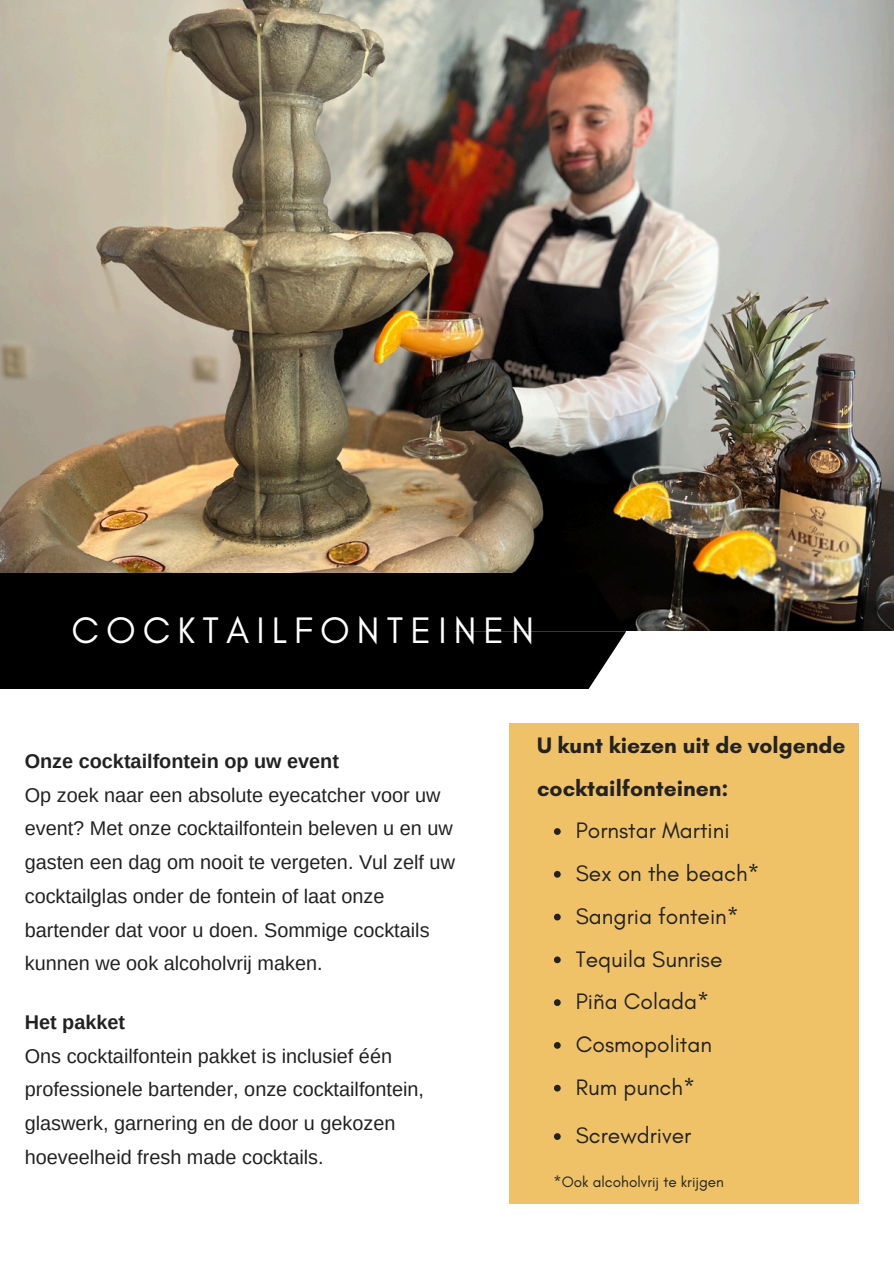
<style>
.page{position:relative;width:894px;height:1264px;background:#fff}
.page>*{position:absolute;margin:0;border:0;box-sizing:border-box;transform-origin:0 0}
.t1{font:37.5px "Glacial Indifference";letter-spacing:.19em;color:#fff}
.t2{font:22.8px "Glacial Indifference";color:#222}
.t3{font:700 22.8px/42.8px "Glacial Indifference";color:#222}
.t4{font:19.8px/33.8px "Arimo";color:#222}
.t5{font:15.3px "Glacial Indifference";color:#222}
.s1{font-weight:700}
</style>
<div class="page">
<img style="left:0;top:0;width:893px;height:630px">
<div style="left:0;top:573px;width:454px;height:115px;background:#000"></div>
<svg style="left:454px;top:573px;width:171px;height:115px;background:#0d0d0d"></svg>
<div style="left:509px;top:723px;width:349px;height:480px;background:#efc267"></div>
<svg style="left:554px;top:828px;width:6px;height:6px"></svg>
<svg style="left:554px;top:870px;width:6px;height:7px"></svg>
<svg style="left:554px;top:913px;width:6px;height:7px"></svg>
<svg style="left:554px;top:956px;width:6px;height:7px"></svg>
<svg style="left:554px;top:999px;width:6px;height:6px"></svg>
<svg style="left:554px;top:1042px;width:6px;height:6px"></svg>
<svg style="left:554px;top:1084px;width:6px;height:7px"></svg>
<svg style="left:554px;top:1133px;width:6px;height:6px"></svg>
<p class="t1" style="left:72px;top:607px;width:464px">COCKTAILFONTEINEN</p>
<p class="t4" style="left:25px;top:744px;width:431px"><span class="s1">Onze cocktailfontein op uw event<br></span>Op zoek naar een absolute eyecatcher voor uw event? Met onze cocktailfontein beleven u en uw gasten een dag om nooit te vergeten. Vul zelf uw cocktailglas onder de fontein of laat onze bartender dat voor u doen. Sommige cocktails kunnen we ook alcoholvrij maken.</p>
<p class="t4" style="left:25px;top:1005px;width:401px"><span class="s1">Het pakket<br></span>Ons cocktailfontein pakket is inclusief één professionele bartender, onze cocktailfontein, glaswerk, garnering en de door u gekozen hoeveelheid fresh made cocktails.</p>
<p class="t3" style="left:537px;top:723px;width:310px">U kunt kiezen uit de volgende cocktailfonteinen:</p>
<p class="t2" style="left:575px;top:816px;width:155px">Pornstar Martini</p>
<h1 class="t2" style="left:575px;top:859px;width:185px">Sex on the beach*</h1>
<h4 class="t2" style="left:575px;top:902px;width:164px">Sangria fontein*</h4>
<h4 class="t2" style="left:575px;top:944px;width:148px">Tequila Sunrise</h4>
<h2 class="t2" style="left:575px;top:987px;width:135px">Piña Colada*</h2>
<p class="t2" style="left:575px;top:1030px;width:138px">Cosmopolitan</p>
<p class="t2" style="left:575px;top:1073px;width:121px">Rum punch*</p>
<p class="t2" style="left:575px;top:1121px;width:117px">Screwdriver</p>
<p class="t5" style="left:553px;top:1172px;width:172px">*Ook alcoholvrij te krijgen</p>
</div>
